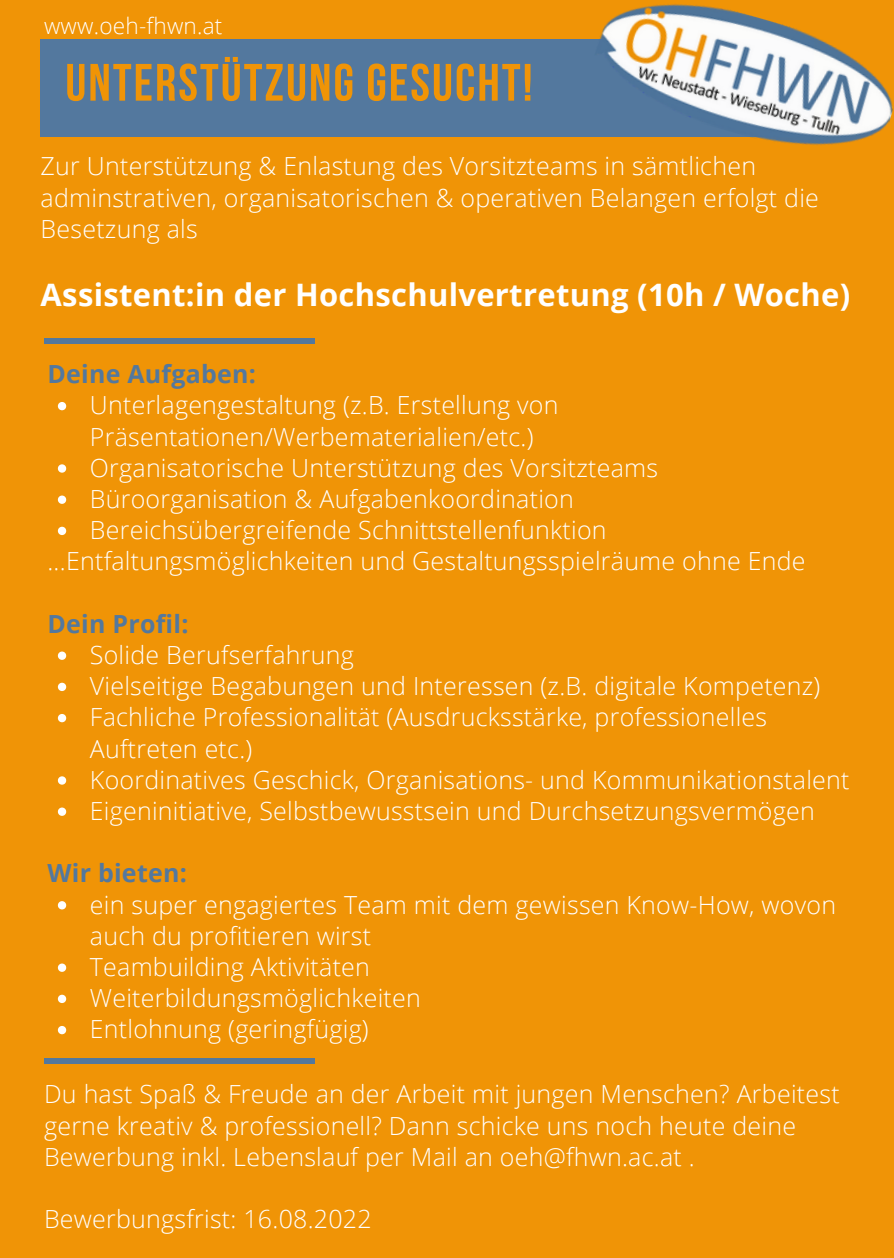
<style>
.page{position:relative;width:894px;height:1258px;background:#fff}
.page>*{position:absolute;margin:0;border:0;box-sizing:border-box;transform-origin:0 0}
.t1{font:700 52.5px "Bebas Neue";letter-spacing:.04em;color:#f09406}
.t2{font:700 30.9px "Open Sans";letter-spacing:.01em;color:#fff}
.t3{font:300 24.9px/31.2px "Open Sans";letter-spacing:.01em;color:#fff}
.t4{font:700 24.9px "Open Sans";letter-spacing:.01em;color:#53789e}
.t5{font:300 22.5px "Open Sans";letter-spacing:.01em;color:#fff}
</style>
<div class="page">
<div style="left:0;top:0;width:893px;height:1258px;background:#f09406"></div>
<div style="left:41px;top:39px;width:772px;height:97px;background:#53789e"></div>
<svg style="left:58px;top:402px;width:8px;height:8px"></svg>
<svg style="left:58px;top:464px;width:8px;height:9px"></svg>
<svg style="left:58px;top:495px;width:8px;height:9px"></svg>
<svg style="left:58px;top:527px;width:8px;height:8px"></svg>
<svg style="left:58px;top:651px;width:8px;height:9px"></svg>
<svg style="left:58px;top:683px;width:8px;height:8px"></svg>
<svg style="left:58px;top:714px;width:8px;height:8px"></svg>
<svg style="left:58px;top:776px;width:8px;height:9px"></svg>
<svg style="left:58px;top:807px;width:8px;height:9px"></svg>
<svg style="left:58px;top:901px;width:8px;height:8px"></svg>
<svg style="left:58px;top:963px;width:8px;height:9px"></svg>
<svg style="left:58px;top:995px;width:8px;height:8px"></svg>
<svg style="left:58px;top:1026px;width:8px;height:8px"></svg>
<img style="left:584px;top:4px;width:309px;height:141px">
<div style="left:44px;top:338px;width:270px;height:5px;background:#53789e"></div>
<hr style="left:44px;top:1059px;width:270px;height:4px;background:#53789e">
<p class="t5" style="left:44px;top:10px;width:180px">www.oeh-fhwn.at</p>
<h1 class="t1" style="left:65px;top:61px;width:468px">UNTERSTÜTZUNG GESUCHT!</h1>
<p class="t3" style="left:41px;top:150px;width:779px">Zur Unterstützung &amp; Enlastung des Vorsitzteams in sämtlichen adminstrativen, organisatorischen &amp; operativen Belangen erfolgt die<br>Besetzung als</p>
<p class="t2" style="left:41px;top:273px;width:810px">Assistent:in der Hochschulvertretung (10h / Woche)</p>
<p class="t4" style="left:47px;top:357px;width:210px">Deine Aufgaben:</p>
<p class="t3" style="left:90px;top:389px;width:569px">Unterlagengestaltung (z.B. Erstellung von Präsentationen/Werbematerialien/etc.)<br>Organisatorische Unterstützung des Vorsitzteams Büroorganisation &amp; Aufgabenkoordination Bereichsübergreifende Schnittstellenfunktion</p>
<p class="t3" style="left:47px;top:545px;width:759px">...Entfaltungsmöglichkeiten und Gestaltungsspielräume ohne Ende</p>
<p class="t4" style="left:47px;top:606px;width:142px">Dein Profil:</p>
<p class="t3" style="left:90px;top:639px;width:760px">Solide Berufserfahrung<br>Vielseitige Begabungen und Interessen (z.B. digitale Kompetenz)<br>Fachliche Professionalität (Ausdrucksstärke, professionelles Auftreten etc.)<br>Koordinatives Geschick, Organisations- und Kommunikationstalent Eigeninitiative, Selbstbewusstsein und Durchsetzungsvermögen</p>
<p class="t4" style="left:47px;top:856px;width:141px">Wir bieten:</p>
<p class="t3" style="left:90px;top:888px;width:747px">ein super engagiertes Team mit dem gewissen Know-How, wovon auch du profitieren wirst<br>Teambuilding Aktivitäten<br>Weiterbildungsmöglichkeiten<br>Entlohnung (geringfügig)</p>
<p class="t3" style="left:44px;top:1078px;width:796px">Du hast Spaß &amp; Freude an der Arbeit mit jungen Menschen? Arbeitest gerne kreativ &amp; professionell? Dann schicke uns noch heute deine<br>Bewerbung inkl. Lebenslauf per Mail an oeh@fhwn.ac.at .</p>
<p class="t3" style="left:44px;top:1203px;width:329px">Bewerbungsfrist: 16.08.2022</p>
</div>
